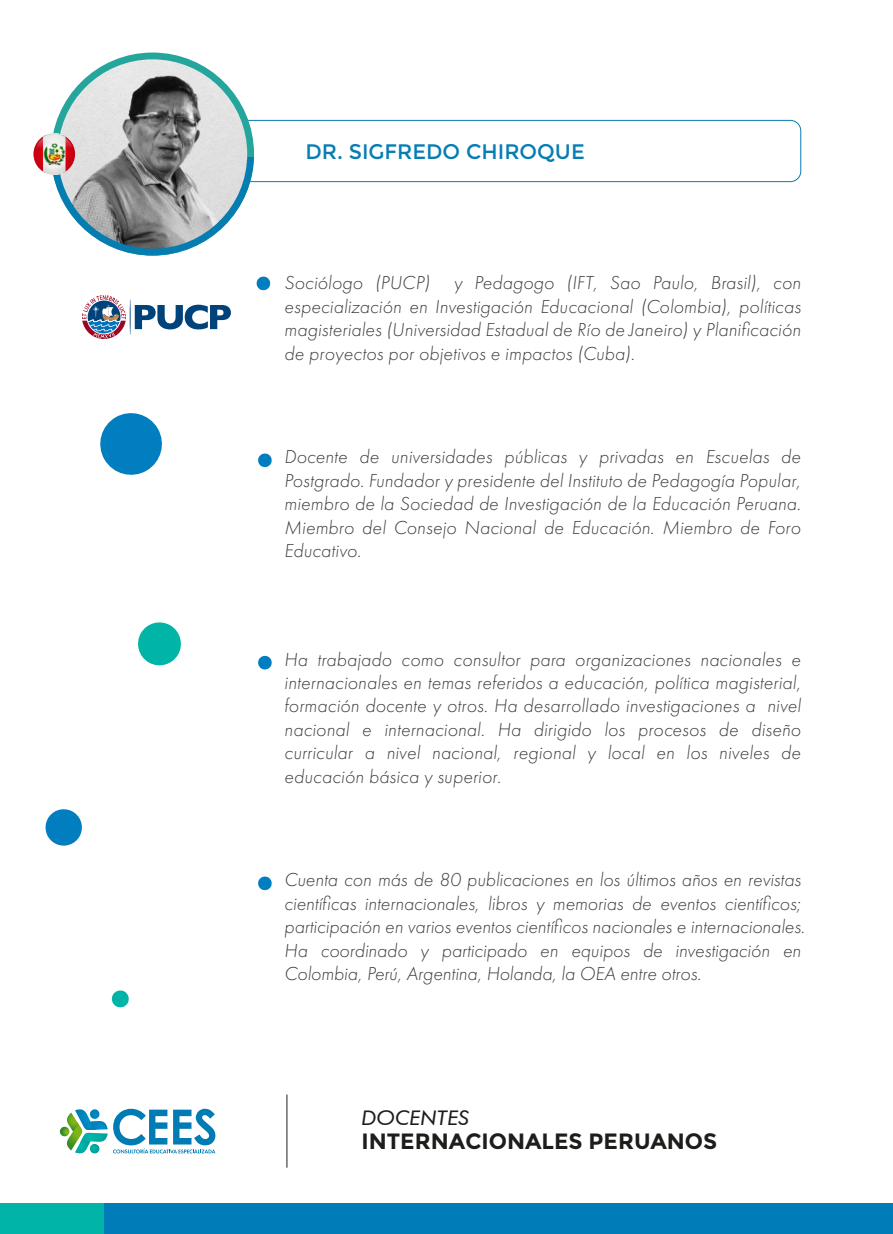
<style>
.page{position:relative;width:893px;height:1234px;background:#fff}
.page>*{position:absolute;margin:0;border:0;box-sizing:border-box;transform-origin:0 0}
.t1{font:700 22.05px "Montserrat";color:#1d1d1b}
.t2{font:21px "Montserrat";color:#067db4}
.t3{font:italic 20.1px "Futura BT";letter-spacing:-.01em;color:#1d1d1b;scale:1.09 1}
.t4{font:italic 300 19.5px/23.4px "Futura New";color:#3c3c3b;text-align:justify}
</style>
<div class="page">
<svg style="left:46px;top:809px;width:36px;height:36px"></svg>
<svg style="left:138px;top:622px;width:43px;height:43px"></svg>
<svg style="left:112px;top:990px;width:17px;height:17px"></svg>
<svg style="left:100px;top:413px;width:62px;height:61px"></svg>
<svg style="left:257px;top:276px;width:13px;height:14px"></svg>
<svg style="left:258px;top:453px;width:14px;height:14px"></svg>
<svg style="left:258px;top:655px;width:14px;height:14px"></svg>
<svg style="left:258px;top:876px;width:14px;height:14px"></svg>
<div style="left:228px;top:120px;width:573px;height:62px;border:1px solid #067db4;border-radius:10px"></div>
<svg style="left:60px;top:1108px;width:155px;height:46px"></svg>
<hr style="left:287px;top:1094px;width:1px;height:73px;background:#1d1d1b">
<div style="left:0;top:1202px;width:893px;height:31px;background:#007db9"></div>
<div style="left:0;top:1202px;width:103px;height:31px;background:#00b4a8"></div>
<div style="left:51px;top:53px;width:203px;height:202px;background:#24a69d;border-radius:50%"></div>
<svg style="left:53px;top:157px;width:201px;height:98px"></svg>
<img style="left:58px;top:59px;width:189px;height:190px;border-radius:95px">
<img style="left:34px;top:133px;width:41px;height:42px">
<svg style="left:35px;top:134px;width:39px;height:31px"></svg>
<svg style="left:82px;top:295px;width:149px;height:44px"></svg>
<p class="t2" style="left:305px;top:139px;width:281px">DR. SIGFREDO CHIROQUE</p>
<p class="t4" style="left:284px;top:271px;width:518px">Sociólogo (PUCP) y Pedagogo (IFT, Sao Paulo, Brasil), con especialización en Investigación Educacional (Colombia), políticas magisteriales (Universidad Estadual de Río de Janeiro) y Planificación de proyectos por objetivos e impactos (Cuba).</p>
<p class="t4" style="left:284px;top:445px;width:518px">Docente de universidades públicas y privadas en Escuelas de Postgrado. Fundador y presidente del Instituto de Pedagogía Popular, miembro de la Sociedad de Investigación de la Educación Peruana.<br>Miembro del Consejo Nacional de Educación. Miembro de Foro Educativo.</p>
<p class="t4" style="left:284px;top:647px;width:518px">Ha trabajado como consultor para organizaciones nacionales e internacionales en temas referidos a educación, política magisterial, formación docente y otros. Ha desarrollado investigaciones a nivel nacional e internacional. Ha dirigido los procesos de diseño curricular a nivel nacional, regional y local en los niveles de educación básica y superior.</p>
<p class="t4" style="left:284px;top:868px;width:522px;text-align:left">Cuenta con más de 80 publicaciones en los últimos años en revistas científicas internacionales, libros y memorias de eventos científicos; participación en varios eventos científicos nacionales e internacionales.<br>Ha coordinado y participado en equipos de investigación en Colombia, Perú, Argentina, Holanda, la OEA entre otros.</p>
<p class="t3" style="left:361px;top:1105px;width:101px">DOCENTES</p>
<p class="t1" style="left:361px;top:1127px;width:357px">INTERNACIONALES PERUANOS</p>
</div>
